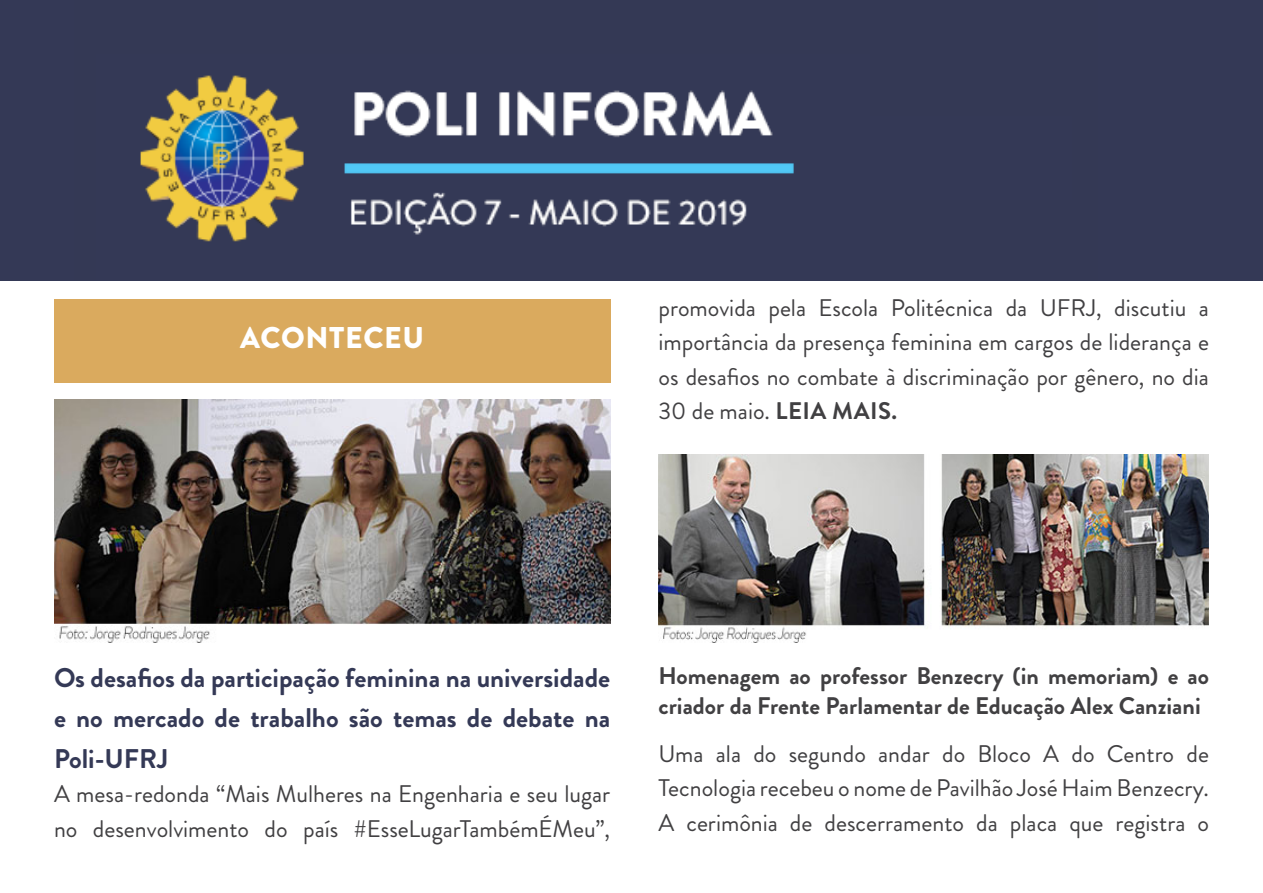
<style>
.page{position:relative;width:1263px;height:893px;background:#fff}
.page>*{position:absolute;margin:0;border:0;box-sizing:border-box;transform-origin:0 0}
.t1{font:900 30px "Brandon Grotesque";letter-spacing:.02em;color:#fff}
.t2{font:700 27px/40.5px "Brandon Grotesque";color:#343956;text-align:justify}
.t3{font:24px/34.5px "Brandon Grotesque";color:#414042;text-align:justify}
.t4{font:700 24px/30px "Brandon Grotesque";color:#414042}
.s1{font-weight:700}
</style>
<div class="page">
<div style="left:0;top:0;width:1263px;height:281px;background:#343955"></div>
<div style="left:836px;top:116px;width:235px;height:84px;background:#343956"></div>
<div style="left:54px;top:299px;width:556px;height:83px;background:#daaa5e"></div>
<img style="left:55px;top:399px;width:555px;height:243px">
<img style="left:658px;top:455px;width:551px;height:187px">
<img style="left:97px;top:54px;width:772px;height:227px">
<p class="t1" style="left:240px;top:316px;width:185px">ACONTECEU</p>
<p class="t3" style="left:658px;top:290px;width:552px">promovida pela Escola Politécnica da UFRJ, discutiu a importância da presença feminina em cargos de liderança e os desafios no combate à discriminação por gênero, no dia 30 de maio. <span class="s1">LEIA MAIS.</span></p>
<p class="t2" style="left:54px;top:657px;width:558px">Os desafios da participação feminina na universidade e no mercado de trabalho são temas de debate na Poli-UFRJ</p>
<p class="t3" style="left:54px;top:777px;width:558px">A mesa-redonda “Mais Mulheres na Engenharia e seu lugar no desenvolvimento do país #EsseLugarTambémÉMeu”,</p>
<p class="t4" style="left:658px;top:661px;width:552px">Homenagem ao professor Benzecry (in memoriam) e ao criador da Frente Parlamentar de Educação Alex Canziani</p>
<p class="t3" style="left:658px;top:736px;width:552px">Uma ala do segundo andar do Bloco A do Centro de Tecnologia recebeu o nome de Pavilhão José Haim Benzecry.<br>A cerimônia de descerramento da placa que registra o</p>
</div>
